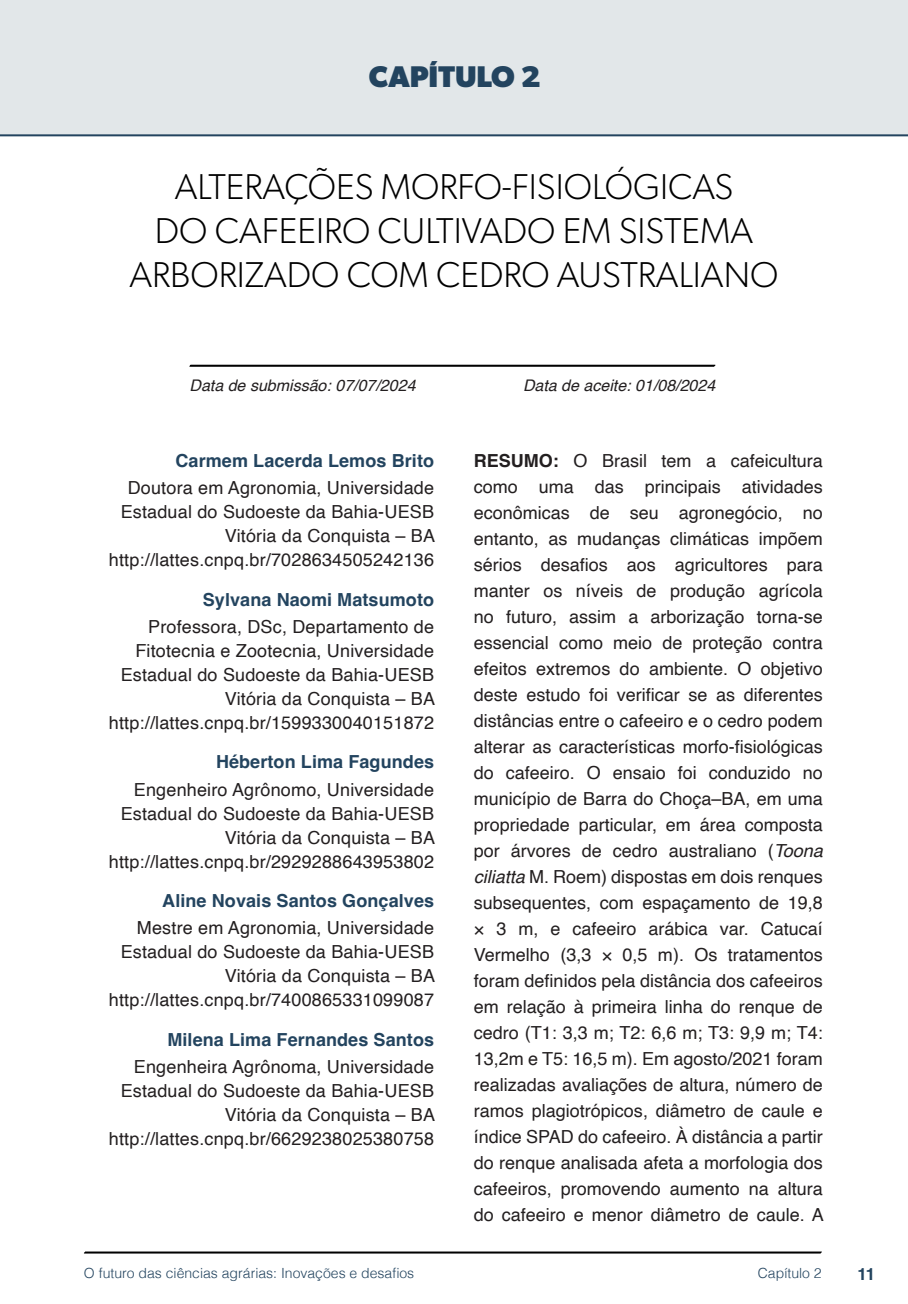
<style>
.page{position:relative;width:908px;height:1304px;background:#fff}
.page>*{position:absolute;margin:0;border:0;box-sizing:border-box;transform-origin:0 0}
.nome_artigos{font:300 36px/44px "Gibson";color:#000;text-align:center}
.capítulos{font:700 30px "Gibson";color:#23445f}
.Resumos_e_PC_TXT{font:18px/26px "Helvetica";color:#231f20;text-align:justify}
.info_autores{font:18px/24px "Helvetica";letter-spacing:.01em;color:#231f20;text-align:right}
.nome_autores{font:700 18px "Helvetica";letter-spacing:.005em;color:#23445f}
.t1{font:700 16.8px "Helvetica";color:#23445f}
.data{font:italic 16px "Helvetica";color:#231f20}
.t2{font:300 14px "Helvetica";color:#23445f}
.s1{font-weight:700}
.s2{font-style:italic}
</style>
<div class="page">
<svg style="left:84px;top:1251px;width:737px;height:3px;background:#515151"></svg>
<div style="left:0;top:0;width:907px;height:136px;background:#e2e7e9"></div>
<svg style="left:189px;top:364px;width:526px;height:3px;background:#4f4f4f"></svg>
<div style="left:44px;top:72px;width:68px;height:61px;background:#e2e7e9"></div>
<p class="capítulos" style="left:369px;top:58px;width:173px">CAPÍTULO 2</p>
<p class="nome_artigos" style="left:129px;top:164px;width:650px">ALTERAÇÕES MORFO-FISIOLÓGICAS<br>DO CAFEEIRO CULTIVADO EM SISTEMA<br>ARBORIZADO COM CEDRO AUSTRALIANO</p>
<p class="data" style="left:189px;top:373px;width:227px">Data de submissão: 07/07/2024</p>
<p class="data" style="left:523px;top:373px;width:194px">Data de aceite: 01/08/2024</p>
<p class="nome_autores" style="left:175px;top:450px;width:260px">Carmem Lacerda Lemos Brito</p>
<p class="info_autores" style="left:121px;top:477px;width:315px;text-align:center">Doutora em Agronomia, Universidade<br>Estadual do Sudoeste da Bahia-UESB</p>
<p class="info_autores" style="left:225px;top:525px;width:212px">Vitória da Conquista – BA</p>
<p class="info_autores" style="left:109px;top:549px;width:326px">http://lattes.cnpq.br/7028634505242136</p>
<p class="nome_autores" style="left:203px;top:588px;width:233px">Sylvana Naomi Matsumoto</p>
<p class="info_autores" style="left:121px;top:615px;width:315px">Professora, DSc, Departamento de<br>Fitotecnia e Zootecnia, Universidade<br>Estadual do Sudoeste da Bahia-UESB</p>
<p class="info_autores" style="left:225px;top:687px;width:212px">Vitória da Conquista – BA</p>
<p class="info_autores" style="left:109px;top:711px;width:326px">http://lattes.cnpq.br/1599330040151872</p>
<p class="nome_autores" style="left:216px;top:751px;width:219px">Héberton Lima Fagundes</p>
<p class="info_autores" style="left:121px;top:778px;width:315px">Engenheiro Agrônomo, Universidade<br>Estadual do Sudoeste da Bahia-UESB</p>
<p class="info_autores" style="left:225px;top:826px;width:212px">Vitória da Conquista – BA</p>
<p class="info_autores" style="left:109px;top:850px;width:326px">http://lattes.cnpq.br/2929288643953802</p>
<p class="nome_autores" style="left:162px;top:890px;width:273px">Aline Novais Santos Gonçalves</p>
<p class="info_autores" style="left:121px;top:917px;width:315px">Mestre em Agronomia, Universidade<br>Estadual do Sudoeste da Bahia-UESB</p>
<p class="info_autores" style="left:225px;top:965px;width:212px">Vitória da Conquista – BA</p>
<p class="info_autores" style="left:109px;top:989px;width:326px">http://lattes.cnpq.br/7400865331099087</p>
<p class="nome_autores" style="left:167px;top:1028px;width:268px">Milena Lima Fernandes Santos</p>
<p class="info_autores" style="left:121px;top:1055px;width:315px">Engenheira Agrônoma, Universidade<br>Estadual do Sudoeste da Bahia-UESB</p>
<p class="info_autores" style="left:225px;top:1103px;width:212px">Vitória da Conquista – BA</p>
<p class="info_autores" style="left:109px;top:1127px;width:326px">http://lattes.cnpq.br/6629238025380758</p>
<p class="Resumos_e_PC_TXT" style="left:473px;top:448px;width:351px"><span class="s1">RESUMO:</span> O Brasil tem a cafeicultura como uma das principais atividades econômicas de seu agronegócio, no entanto, as mudanças climáticas impõem sérios desafios aos agricultores para manter os níveis de produção agrícola no futuro, assim a arborização torna-se essencial como meio de proteção contra efeitos extremos do ambiente. O objetivo deste estudo foi verificar se as diferentes distâncias entre o cafeeiro e o cedro podem alterar as características morfo-fisiológicas do cafeeiro. O ensaio foi conduzido no município de Barra do Choça–BA, em uma propriedade particular, em área composta por árvores de cedro australiano (<span class="s2">Toona ciliatta</span> M. Roem) dispostas em dois renques subsequentes, com espaçamento de 19,8 × 3 m, e cafeeiro arábica var. Catucaí Vermelho (3,3 × 0,5 m). Os tratamentos foram definidos pela distância dos cafeeiros em relação à primeira linha do renque de cedro (T1: 3,3 m; T2: 6,6 m; T3: 9,9 m; T4:<br>13,2m e T5: 16,5 m). Em agosto/2021 foram realizadas avaliações de altura, número de ramos plagiotrópicos, diâmetro de caule e índice SPAD do cafeeiro. À distância a partir do renque analisada afeta a morfologia dos cafeeiros, promovendo aumento na altura do cafeeiro e menor diâmetro de caule. A</p>
<p class="t2" style="left:84px;top:1261px;width:331px">O futuro das ciências agrárias: Inovações e desafios</p>
<p class="t2" style="left:757px;top:1261px;width:65px">Capítulo 2</p>
<p class="t1" style="left:857px;top:1264px;width:19px">11</p>
</div>
